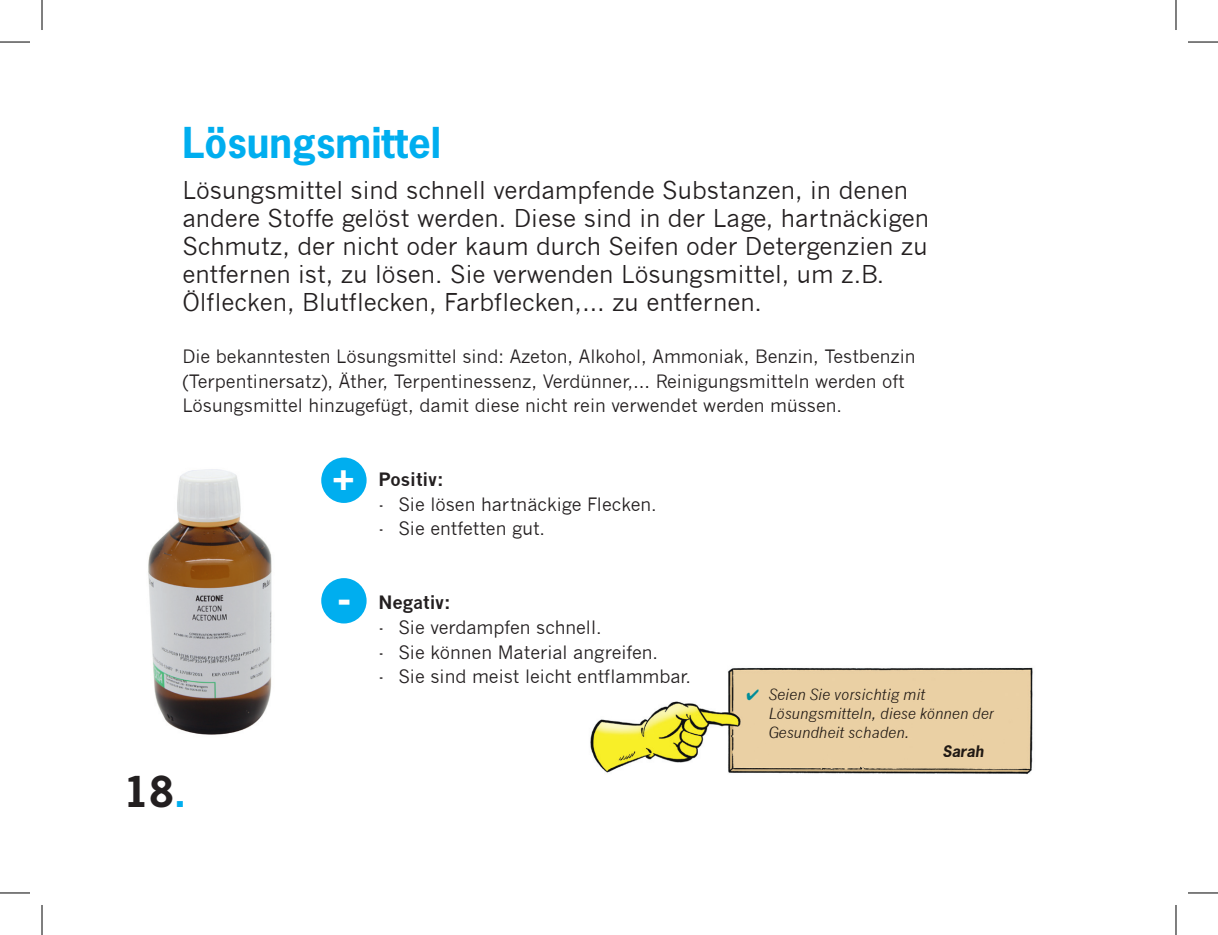
<style>
.page{position:relative;width:1218px;height:935px;background:#fff}
.page>*{position:absolute;margin:0;border:0;box-sizing:border-box;transform-origin:0 0}
.t1{font:700 40px "News Gothic Std";color:#00aeef}
.t2{font:700 40px "News Gothic Std";color:#231f20}
.t3{font:700 40px "News Gothic Std";color:#fff}
.t4{font:24px/28px "News Gothic";color:#231f20}
.t5{font:18px/24.6px "News Gothic";color:#231f20}
.t6{font:700 18px "News Gothic";color:#231f20}
.t7{font:italic 15px/19px "News Gothic";color:#231f20}
.t8{font:italic 700 15px "News Gothic Std";color:#231f20}
.s1{color:#00aeef}
</style>
<div class="page">
<img style="left:728px;top:667px;width:305px;height:20px">
<img style="left:590px;top:687px;width:443px;height:87px">
<div style="left:321px;top:457px;width:46px;height:46px;background:#00aeef;border-radius:50%"></div>
<div style="left:321px;top:578px;width:46px;height:45px;background:#00aeef;border-radius:50%"></div>
<img style="left:148px;top:469px;width:124px;height:266px">
<hr style="left:0;top:42px;width:30px;height:1px;background:#000">
<hr style="left:1188px;top:42px;width:30px;height:1px;background:#000">
<hr style="left:0;top:892px;width:30px;height:1px;background:#000">
<hr style="left:1188px;top:892px;width:30px;height:1px;background:#000">
<hr style="left:42px;top:0;width:1px;height:30px;background:#000">
<hr style="left:42px;top:904px;width:1px;height:30px;background:#000">
<hr style="left:1176px;top:0;width:1px;height:30px;background:#000">
<hr style="left:1176px;top:904px;width:1px;height:30px;background:#000">
<h1 class="t1" style="left:182px;top:117px;width:260px">Lösungsmittel</h1>
<p class="t4" style="left:182px;top:176px;width:748px">Lösungsmittel sind schnell verdampfende Substanzen, in denen andere Stoffe gelöst werden. Diese sind in der Lage, hartnäckigen Schmutz, der nicht oder kaum durch Seifen oder Detergenzien zu entfernen ist, zu lösen. Sie verwenden Lösungsmittel, um z.B.<br>Ölflecken, Blutflecken, Farbflecken,… zu entfernen.</p>
<p class="t5" style="left:182px;top:344px;width:735px">Die bekanntesten Lösungsmittel sind: Azeton, Alkohol, Ammoniak, Benzin, Testbenzin (Terpentinersatz), Äther, Terpentinessenz, Verdünner,… Reinigungsmitteln werden oft<br>Lösungsmittel hinzugefügt, damit diese nicht rein verwendet werden müssen.</p>
<h1 class="t2" style="left:124px;top:765px;width:64px">18<span class="s1">.</span></h1>
<h1 class="t3" style="left:332px;top:448px;width:25px">+</h1>
<h1 class="t3" style="left:338px;top:572px;width:15px">-</h1>
<p class="t6" style="left:378px;top:468px;width:67px">Positiv:</p>
<p class="t5" style="left:378px;top:492px;width:280px">- Sie lösen hartnäckige Flecken.</p>
<p class="t5" style="left:378px;top:516px;width:168px">- Sie entfetten gut.</p>
<p class="t6" style="left:378px;top:591px;width:74px">Negativ:</p>
<p class="t5" style="left:378px;top:615px;width:225px">- Sie verdampfen schnell.</p>
<p class="t5" style="left:378px;top:639px;width:281px">- Sie können Material angreifen.</p>
<p class="t5" style="left:378px;top:664px;width:314px">- Sie sind meist leicht entflammbar.</p>
<p class="t7" style="left:768px;top:684px;width:227px;text-indent:-22px"><span class="s1">✔</span> Seien Sie vorsichtig mit<br>Lösungsmitteln, diese können der<br>Gesundheit schaden.</p>
<p class="t8" style="left:942px;top:741px;width:43px">Sarah</p>
</div>
